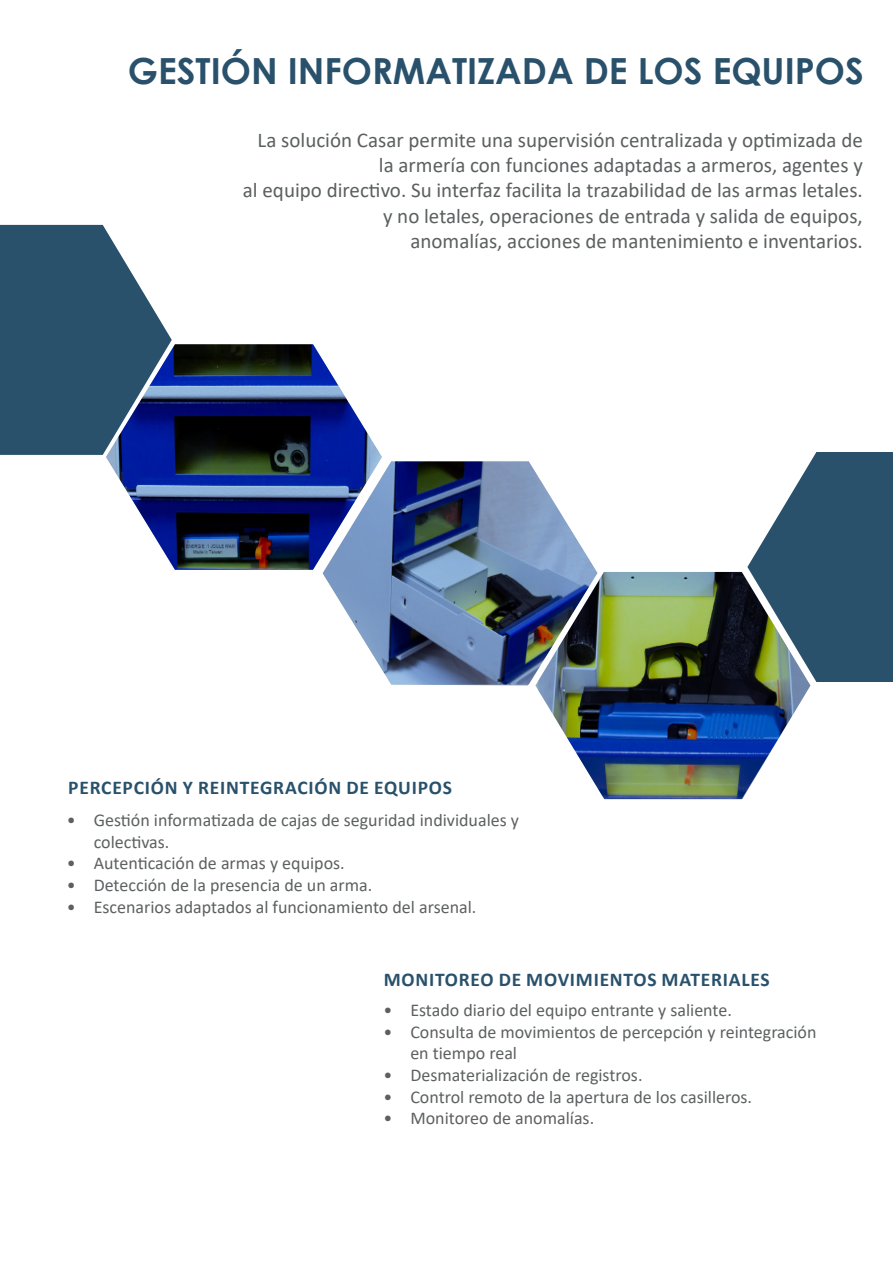
<style>
.page{position:relative;width:893px;height:1263px;background:#fff}
.page>*{position:absolute;margin:0;border:0;box-sizing:border-box;transform-origin:0 0}
.t1{font:700 36px "Century Gothic";color:#29516b}
.t2{font:21px "Calibri";color:#5b5f60}
.t3{font:700 19.5px "Calibri";letter-spacing:.04em;color:#29516b}
.t4{font:18px/21.6px "Calibri";color:#5d6061}
</style>
<div class="page">
<svg style="left:0;top:225px;width:172px;height:230px;background:#42657c"></svg>
<svg style="left:747px;top:452px;width:146px;height:230px"></svg>
<img style="left:535px;top:572px;width:275px;height:227px">
<img style="left:323px;top:461px;width:274px;height:224px">
<svg style="left:106px;top:345px;width:276px;height:225px;background:#42527e"></svg>
<p class="t1" style="left:128px;top:44px;width:737px">GESTIÓN INFORMATIZADA DE LOS EQUIPOS</p>
<p class="t2" style="left:258px;top:125px;width:607px">La solución Casar permite una supervisión centralizada y optimizada de</p>
<p class="t2" style="left:379px;top:151px;width:485px">la armería con funciones adaptadas a armeros, agentes y</p>
<p class="t2" style="left:243px;top:176px;width:621px">al equipo directivo. Su interfaz facilita la trazabilidad de las armas letales.</p>
<p class="t2" style="left:383px;top:201px;width:481px">y no letales, operaciones de entrada y salida de equipos,</p>
<p class="t2" style="left:410px;top:226px;width:454px">anomalías, acciones de mantenimiento e inventarios.</p>
<p class="t3" style="left:68px;top:774px;width:385px">PERCEPCIÓN Y REINTEGRACIÓN DE EQUIPOS</p>
<p class="t4" style="left:94px;top:809px;width:427px;text-indent:-27px">• Gestión informatizada de cajas de seguridad individuales y colectivas.</p>
<p class="t4" style="left:67px;top:852px;width:280px">• Autenticación de armas y equipos.</p>
<p class="t4" style="left:67px;top:874px;width:307px">• Detección de la presencia de un arma.</p>
<p class="t4" style="left:67px;top:895px;width:411px">• Escenarios adaptados al funcionamiento del arsenal.</p>
<p class="t3" style="left:384px;top:966px;width:388px">MONITOREO DE MOVIMIENTOS MATERIALES</p>
<p class="t4" style="left:383px;top:999px;width:350px">• Estado diario del equipo entrante y saliente.</p>
<p class="t4" style="left:410px;top:1020px;width:408px;text-indent:-27px">• Consulta de movimientos de percepción y reintegración en tiempo real</p>
<p class="t4" style="left:383px;top:1064px;width:261px">• Desmaterialización de registros.</p>
<p class="t4" style="left:383px;top:1085px;width:370px">• Control remoto de la apertura de los casilleros.</p>
<p class="t4" style="left:383px;top:1107px;width:212px">• Monitoreo de anomalías.</p>
</div>
